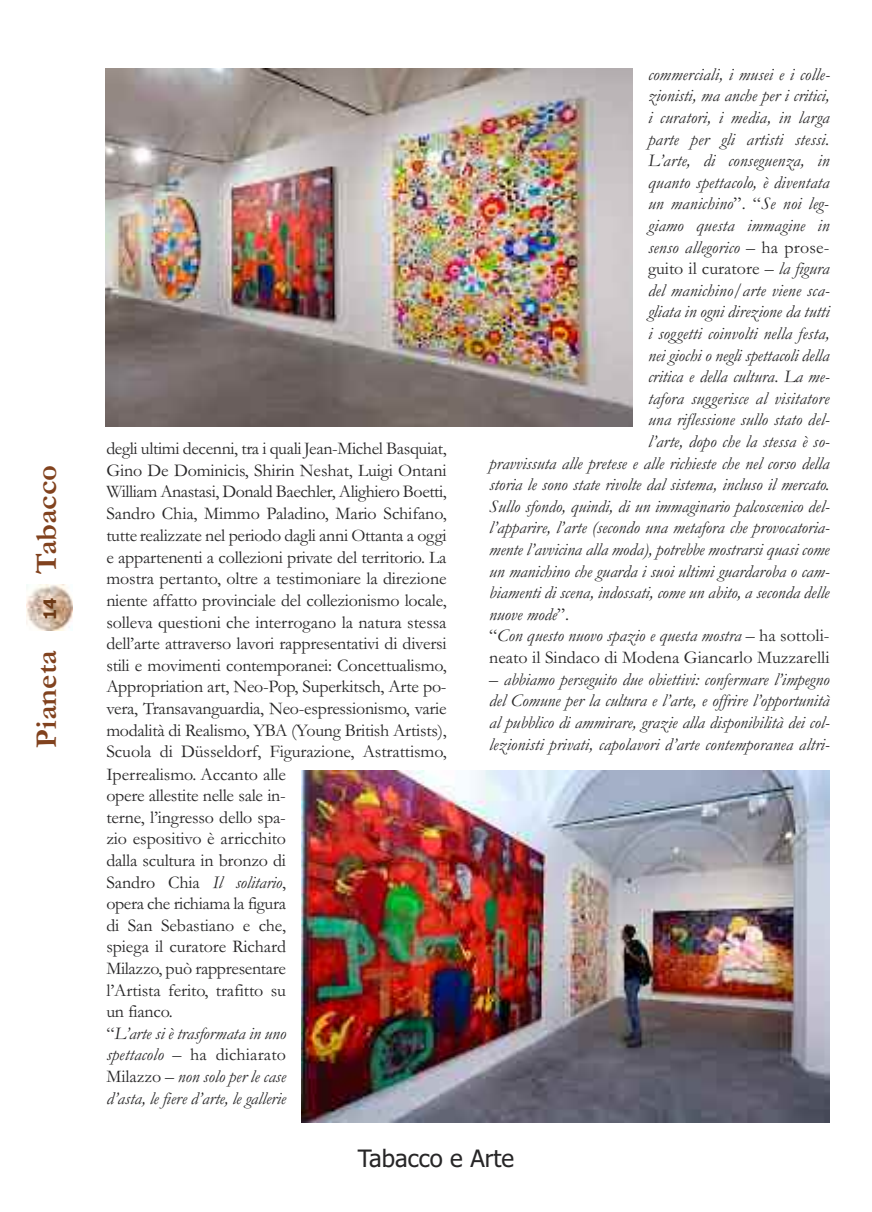
<style>
.page{position:relative;width:872px;height:1212px;background:#fff}
.page>*{position:absolute;margin:0;border:0;box-sizing:border-box;transform-origin:0 0}
.t1{font:700 30.6px "Garamond";color:#81421e}
.t2{font:24px "Tahoma";color:#272627}
.t3{font:18px/21.6px "Garamond";letter-spacing:-.01em;color:#272627}
.t4{font:italic 18px/21.6px "Garamond";color:#272627;text-align:justify}
.t5{font:700 17.25px "Tahoma";color:#6d3916}
.s1{font-style:italic}
.s2{font-style:normal}
</style>
<div class="page">
<img style="left:27px;top:585px;width:46px;height:46px">
<img style="left:105px;top:68px;width:528px;height:359px">
<img style="left:301px;top:771px;width:528px;height:351px">
<h1 class="t1" style="left:28px;top:574px;width:110px;rotate:-90deg">Tabacco</h1>
<p class="t5" style="left:40px;top:620px;width:24px;rotate:-90deg">14</p>
<h1 class="t1" style="left:28px;top:747px;width:99px;rotate:-90deg">Pianeta</h1>
<p class="t3" style="left:106px;top:437px;width:342px">degli ultimi decenni, tra i quali Jean-Michel Basquiat, Gino De Dominicis, Shirin Neshat, Luigi Ontani William Anastasi, Donald Baechler, Alighiero Boetti, Sandro Chia, Mimmo Paladino, Mario Schifano, tutte realizzate nel periodo dagli anni Ottanta a oggi e appartenenti a collezioni private del territorio. La mostra pertanto, oltre a testimoniare la direzione niente affatto provinciale del collezionismo locale, solleva questioni che interrogano la natura stessa dell’arte attraverso lavori rappresentativi di diversi stili e movimenti contemporanei: Concettualismo, Appropriation art, Neo-Pop, Superkitsch, Arte po&shy;vera, Transavanguardia, Neo-espressionismo, varie modalità di Realismo, YBA (Young British Artists), Scuola di Düsseldorf, Figurazione, Astrattismo, Iperrealismo. Accanto alle<br>opere allestite nelle sale in-<br>terne, l’ingresso dello spa-<br>zio espositivo è arricchito<br>dalla scultura in bronzo di<br>Sandro Chia <span class="s1">Il solitario</span>,<br>opera che richiama la figura<br>di San Sebastiano e che,<br>spiega il curatore Richard<br>Milazzo, può rappresentare<br>l’Artista ferito, trafitto su<br>un fianco.<br>“<span class="s1">L’arte si è trasformata in uno<br>spettacolo</span> – ha dichiarato<br>Milazzo – <span class="s1">non solo per le case<br>d’asta, le fiere d’arte, le gallerie</span></p>
<p class="t4" style="left:648px;top:63px;width:183px">commerciali, i musei e i colle-</p>
<p class="t4" style="left:648px;top:84px;width:183px">zionisti, ma anche per i critici,</p>
<p class="t4" style="left:648px;top:106px;width:183px">i curatori, i media, in larga</p>
<p class="t4" style="left:648px;top:128px;width:183px">parte per gli artisti stessi.</p>
<p class="t4" style="left:648px;top:149px;width:183px">L’arte, di conseguenza, in</p>
<p class="t4" style="left:648px;top:171px;width:183px">quanto spettacolo, è diventata</p>
<p class="t4" style="left:648px;top:192px;width:182px">un manichino<span class="s2">”. “</span>Se noi leg-</p>
<p class="t4" style="left:648px;top:214px;width:183px">giamo questa immagine in</p>
<p class="t4" style="left:648px;top:236px;width:183px">senso allegorico <span class="s2">– ha prose-</span></p>
<p class="t3" style="left:648px;top:257px;width:183px">guito il curatore – <span class="s1">la figura</span></p>
<p class="t4" style="left:648px;top:279px;width:183px">del manichino/arte viene sca-</p>
<p class="t4" style="left:648px;top:300px;width:183px">gliata in ogni direzione da tutti</p>
<p class="t4" style="left:648px;top:322px;width:183px">i soggetti coinvolti nella festa,</p>
<p class="t4" style="left:648px;top:344px;width:183px">nei giochi o negli spettacoli della</p>
<p class="t4" style="left:648px;top:365px;width:183px">critica e della cultura<span class="s2">.</span> La me-</p>
<p class="t4" style="left:648px;top:387px;width:183px">tafora suggerisce al visitatore</p>
<p class="t4" style="left:648px;top:408px;width:183px">una riflessione sullo stato del-</p>
<p class="t4" style="left:648px;top:430px;width:183px">l’arte, dopo che la stessa è so-</p>
<p class="t4" style="left:489px;top:452px;width:342px">pravvissuta alle pretese e alle richieste che nel corso della</p>
<p class="t4" style="left:489px;top:473px;width:342px">storia le sono state rivolte dal sistema, incluso il mercato.</p>
<p class="t4" style="left:489px;top:495px;width:341px">Sullo sfondo, quindi, di un immaginario palcoscenico del-</p>
<p class="t4" style="left:489px;top:516px;width:341px">l’apparire, l’arte (secondo una metafora che provocatoria-</p>
<p class="t4" style="left:489px;top:538px;width:342px">mente l’avvicina alla moda), potrebbe mostrarsi quasi come</p>
<p class="t4" style="left:489px;top:560px;width:341px">un manichino che guarda i suoi ultimi guardaroba o cam-</p>
<p class="t4" style="left:489px;top:581px;width:342px">biamenti di scena, indossati, come un abito, a seconda delle</p>
<p class="t4" style="left:489px;top:603px;width:81px">nuove mode<span class="s2">”.</span></p>
<p class="t4" style="left:489px;top:624px;width:342px"><span class="s2">“</span>Con questo nuovo spazio e questa mostra <span class="s2">– ha sottoli-</span></p>
<p class="t3" style="left:489px;top:646px;width:342px">neato il Sindaco di Modena Giancarlo Muzzarelli</p>
<p class="t4" style="left:489px;top:668px;width:342px"><span class="s2">–</span> abbiamo perseguito due obiettivi: confermare l’impegno del Comune per la cultura e l’arte, e offrire l’opportunità al pubblico di ammirare, grazie alla disponibilità dei col&shy;lezionisti privati, capolavori d’arte contemporanea altri-</p>
<h2 class="t2" style="left:358px;top:1144px;width:158px">Tabacco e Arte</h2>
</div>
